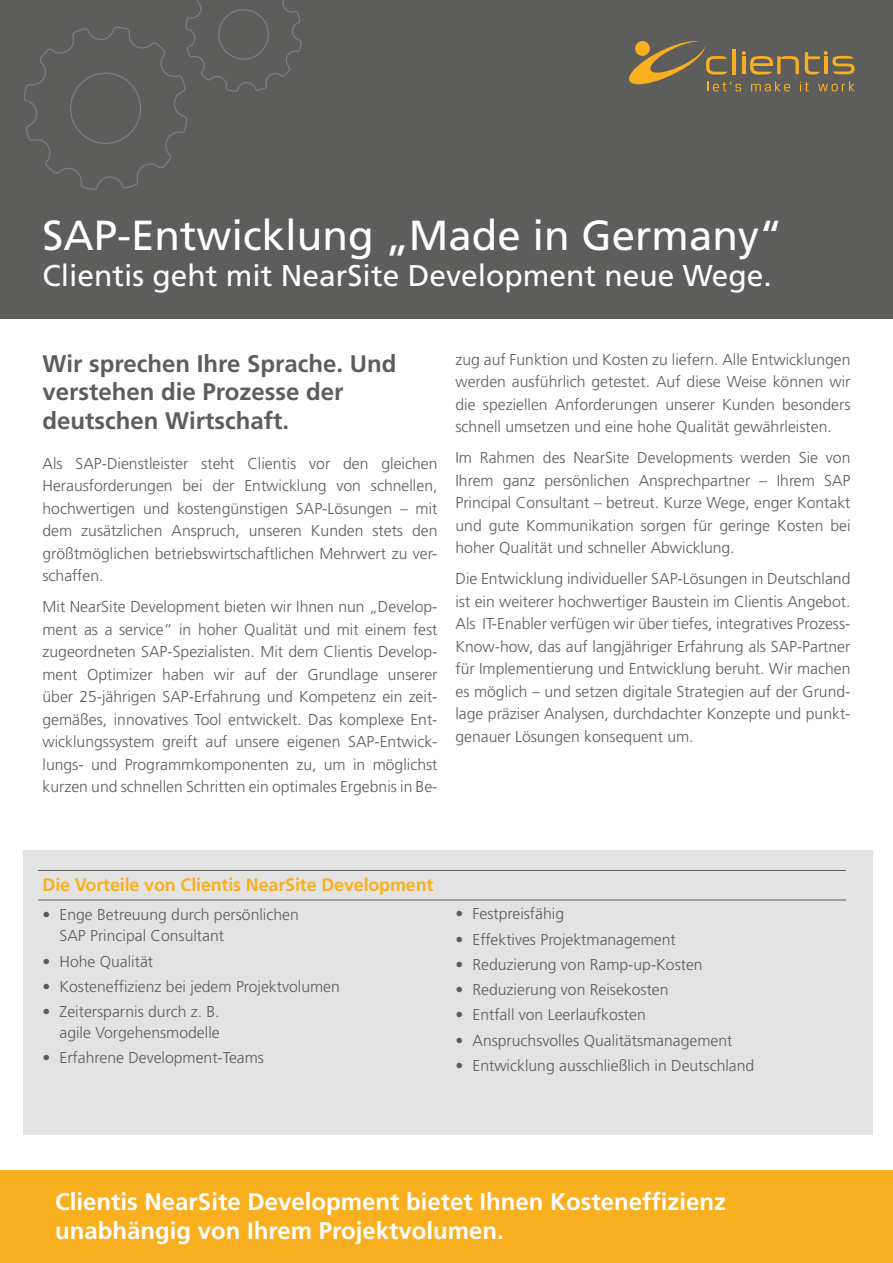
<style>
.page{position:relative;width:893px;height:1263px;background:#fff}
.page>*{position:absolute;margin:0;border:0;box-sizing:border-box;transform-origin:0 0}
.t1{font:42px "Frutiger";color:#fff}
.t2{font:30px "Frutiger";color:#fff}
.t3{font:700 24px/28.8px "Frutiger";color:#fff}
.t4{font:700 24px/28.8px "Frutiger";color:#5d5d5c}
.t5{font:700 18px "Frutiger";letter-spacing:-.01em;color:#f9b020}
.t6{font:300 15.75px/22.5px "Frutiger";color:#5d5d5c;text-align:justify}
</style>
<div class="page">
<div style="left:0;top:0;width:893px;height:319px;background:#5d5d5c"></div>
<svg style="left:629px;top:41px;width:226px;height:51px"></svg>
<svg style="left:24px;top:0;width:277px;height:190px"></svg>
<div style="left:24px;top:850px;width:849px;height:285px;background:#e3e3e3"></div>
<hr style="left:38px;top:900px;width:808px;height:1px;background:#5d5d5c">
<hr style="left:38px;top:870px;width:808px;height:1px;background:#5d5d5c">
<div style="left:0;top:1171px;width:893px;height:92px;background:#f9b020"></div>
<h1 class="t1" style="left:43px;top:210px;width:741px">SAP-Entwicklung „Made in Germany“</h1>
<h2 class="t2" style="left:43px;top:258px;width:731px">Clientis geht mit NearSite Development neue Wege.</h2>
<h3 class="t4" style="left:43px;top:349px;width:355px">Wir sprechen Ihre Sprache. Und verstehen die Prozesse der deutschen Wirtschaft.</h3>
<p class="t6" style="left:43px;top:452px;width:396px">Als SAP-Dienstleister steht Clientis vor den gleichen Herausforderungen bei der Entwicklung von schnellen, hochwertigen und kostengünstigen SAP-Lösungen – mit dem zusätzlichen Anspruch, unseren Kunden stets den größtmöglichen betriebswirtschaftlichen Mehrwert zu ver&shy;schaffen.</p>
<p class="t6" style="left:43px;top:596px;width:396px">Mit NearSite Development bieten wir Ihnen nun „Develop&shy;ment as a service“ in hoher Qualität und mit einem fest zugeordneten SAP-Spezialisten. Mit dem Clientis Develop&shy;ment Optimizer haben wir auf der Grundlage unserer über 25-jährigen SAP-Erfahrung und Kompetenz ein zeit&shy;gemäßes, innovatives Tool entwickelt. Das komplexe Ent&shy;wicklungssystem greift auf unsere eigenen SAP-Entwick&shy;lungs- und Programmkomponenten zu, um in möglichst kurzen und schnellen Schritten ein optimales Ergebnis in Be-</p>
<p class="t6" style="left:455px;top:348px;width:396px">zug auf Funktion und Kosten zu liefern. Alle Entwicklungen werden ausführlich getestet. Auf diese Weise können wir die speziellen Anforderungen unserer Kunden besonders schnell umsetzen und eine hohe Qualität gewährleisten.</p>
<p class="t6" style="left:455px;top:447px;width:396px">Im Rahmen des NearSite Developments werden Sie von Ihrem ganz persönlichen Ansprechpartner – Ihrem SAP Principal Consultant – betreut. Kurze Wege, enger Kontakt und gute Kommunikation sorgen für geringe Kosten bei hoher Qualität und schneller Abwicklung.</p>
<p class="t6" style="left:455px;top:568px;width:396px">Die Entwicklung individueller SAP-Lösungen in Deutschland ist ein weiterer hochwertiger Baustein im Clientis Angebot.<br>Als IT-Enabler verfügen wir über tiefes, integratives Prozess-Know-how, das auf langjähriger Erfahrung als SAP-Partner für Implementierung und Entwicklung beruht. Wir machen es möglich – und setzen digitale Strategien auf der Grund&shy;lage präziser Analysen, durchdachter Konzepte und punkt&shy;genauer Lösungen konsequent um.</p>
<p class="t5" style="left:43px;top:874px;width:393px">Die Vorteile von Clientis NearSite Development</p>
<p class="t6" style="left:60px;top:905px;width:241px;line-height:21px;text-indent:-17px">• Enge Betreuung durch persönlichen<br>SAP Principal Consultant</p>
<p class="t6" style="left:43px;top:950px;width:112px">• Hohe Qualität</p>
<p class="t6" style="left:43px;top:975px;width:299px">• Kosteneffizienz bei jedem Projektvolumen</p>
<p class="t6" style="left:43px;top:1001px;width:179px;line-height:21px;text-align:right">• Zeitersparnis durch z. B. agile Vorgehensmodelle</p>
<p class="t6" style="left:43px;top:1047px;width:223px">• Erfahrene Development-Teams</p>
<p class="t6" style="left:455px;top:903px;width:110px">• Festpreisfähig</p>
<p class="t6" style="left:455px;top:928px;width:222px">• Effektives Projektmanagement</p>
<p class="t6" style="left:455px;top:953px;width:249px">• Reduzierung von Ramp-up-Kosten</p>
<p class="t6" style="left:455px;top:979px;width:215px">• Reduzierung von Reisekosten</p>
<p class="t6" style="left:455px;top:1004px;width:192px">• Entfall von Leerlaufkosten</p>
<p class="t6" style="left:455px;top:1029px;width:278px">• Anspruchsvolles Qualitätsmanagement</p>
<p class="t6" style="left:455px;top:1054px;width:300px">• Entwicklung ausschließlich in Deutschland</p>
<h3 class="t3" style="left:55px;top:1187px;width:672px">Clientis NearSite Development bietet Ihnen Kosteneffizienz unabhängig von Ihrem Projektvolumen.</h3>
</div>
